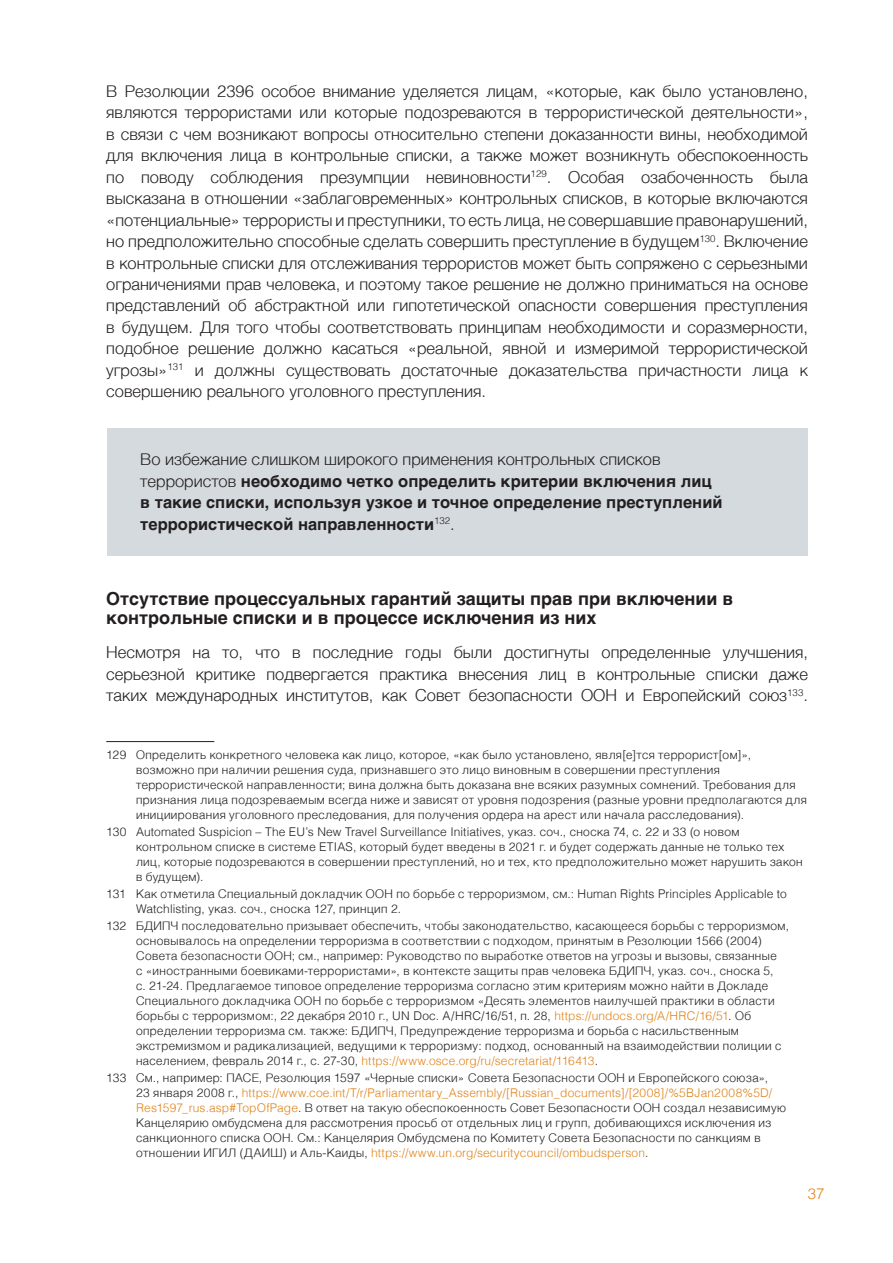
<style>
.page{position:relative;width:893px;height:1263px;background:#fff}
.page>*{position:absolute;margin:0;border:0;box-sizing:border-box;transform-origin:0 0}
.OSCE_subh2_black_NT{font:700 18px/19.4px "Helvetica";color:#231f20}
.OSCE_Body_NT{font:300 16.5px/21.5px "Helvetica";color:#231f20;text-align:justify}
.OSCE_Body_box_grey_n{font:700 16.5px/21.5px "Helvetica";color:#231f20}
.t1{font:300 15px "Helvetica";color:#df831a}
.footer_NT{font:300 12px/15px "Helvetica";letter-spacing:.035em;color:#231f20}
.s1{font-weight:300}
.s2{color:#df831a}
</style>
<div class="page">
<div style="left:107px;top:428px;width:700px;height:128px;background:#d4dade"></div>
<hr style="left:106px;top:741px;width:108px;height:1px;background:#231f20">
<p class="OSCE_Body_NT" style="left:106px;top:79px;width:703px">В Резолюции 2396 особое внимание уделяется лицам, «которые, как было установлено, являются террористами или которые подозреваются в террористической деятельности», в связи с чем возникают вопросы относительно степени доказанности вины, необходимой для включения лица в контрольные списки, а также может возникнуть обеспокоенность по поводу соблюдения презумпции невиновности<sup>129</sup>. Особая озабоченность была высказана в отношении «заблаговременных» контрольных списков, в которые включаются «потенциальные» террористы и преступники, то есть лица, не совершавшие правонарушений, но предположительно способные сделать совершить преступление в будущем<sup>130</sup>. Включение в контрольные списки для отслеживания террористов может быть сопряжено с серьезными ограничениями прав человека, и поэтому такое решение не должно приниматься на основе представлений об абстрактной или гипотетической опасности совершения преступления в будущем. Для того чтобы соответствовать принципам необходимости и соразмерности, подобное решение должно касаться «реальной, явной и измеримой террористической угрозы»<sup>131</sup> и должны существовать достаточные доказательства причастности лица к совершению реального уголовного преступления.</p>
<p class="OSCE_Body_box_grey_n" style="left:140px;top:449px;width:584px"><span class="s1">Во избежание слишком широкого применения контрольных списков террористов</span> необходимо четко определить критерии включения лиц в такие списки, используя узкое и точное определение преступлений террористической направленности<sup>132</sup><span class="s1">.</span></p>
<p class="OSCE_subh2_black_NT" style="left:106px;top:589px;width:628px">Отсутствие процессуальных гарантий защиты прав при включении в контрольные списки и в процессе исключения из них</p>
<p class="OSCE_Body_NT" style="left:106px;top:640px;width:703px">Несмотря на то, что в последние годы были достигнуты определенные улучшения, серьезной критике подвергается практика внесения лиц в контрольные списки даже таких международных институтов, как Совет безопасности ООН и Европейский союз<sup>133</sup>.</p>
<p class="footer_NT" style="left:136px;top:746px;width:672px;text-indent:-30px">129 Определить конкретного человека как лицо, которое, «как было установлено, явля[е]тся террорист[ом]», возможно при наличии решения суда, признавшего это лицо виновным в совершении преступления террористической направленности; вина должна быть доказана вне всяких разумных сомнений. Требования для признания лица подозреваемым всегда ниже и зависят от уровня подозрения (разные уровни предполагаются для инициирования уголовного преследования, для получения ордера на арест или начала расследования).</p>
<p class="footer_NT" style="left:136px;top:823px;width:668px;text-indent:-30px">130 Automated Suspicion – The EU’s New Travel Surveillance Initiatives, указ. соч., сноска 74, с. 22 и 33 (о новом контрольном списке в системе ETIAS, который будет введены в 2021 г. и будет содержать данные не только тех лиц, которые подозреваются в совершении преступлений, но и тех, кто предположительно может нарушить закон в будущем).</p>
<p class="footer_NT" style="left:136px;top:885px;width:652px;text-indent:-30px">131 Как отметила Специальный докладчик ООН по борьбе с терроризмом, см.: Human Rights Principles Applicable to<br>Watchlisting, указ. соч., сноска 127, принцип 2.</p>
<p class="footer_NT" style="left:136px;top:917px;width:654px;text-indent:-30px">132 БДИПЧ последовательно призывает обеспечить, чтобы законодательство, касающееся борьбы с терроризмом, основывалось на определении терроризма в соответствии с подходом, принятым в Резолюции 1566 (2004)<br>Совета безопасности ООН; см., например: Руководство по выработке ответов на угрозы и вызовы, связанные<br>с «иностранными боевиками-террористами», в контексте защиты прав человека БДИПЧ, указ. соч., сноска 5,<br>с. 21-24. Предлагаемое типовое определение терроризма согласно этим критериям можно найти в Докладе Специального докладчика ООН по борьбе с терроризмом «Десять элементов наилучшей практики в области борьбы с терроризмом:, 22 декабря 2010 г., UN Doc. A/HRC/16/51, п. 28, <span class="s2">https://undocs.org/A/HRC/16/51</span>. Об определении терроризма см. также: БДИПЧ, Предупреждение терроризма и борьба с насильственным экстремизмом и радикализацией, ведущими к терроризму: подход, основанный на взаимодействии полиции с населением, февраль 2014 г., с. 27-30, <span class="s2">https://www.osce.org/ru/secretariat/116413</span>.</p>
<p class="footer_NT" style="left:136px;top:1069px;width:652px;text-indent:-30px">133 См., например: ПАСЕ, Резолюция 1597 «Черные списки» Совета Безопасности ООН и Европейского союза»,<br>23 января 2008 г., <span class="s2">https://www.coe.int/T/r/Parliamentary_Assembly/[Russian_documents]/[2008]/%5BJan2008%5D/ Res1597_rus.asp#TopOfPage</span>. В ответ на такую обеспокоенность Совет Безопасности ООН создал независимую Канцелярию омбудсмена для рассмотрения просьб от отдельных лиц и групп, добивающихся исключения из санкционного списка ООН. См.: Канцелярия Омбудсмена по Комитету Совета Безопасности по санкциям в отношении ИГИЛ (ДАИШ) и Аль-Каиды, <span class="s2">https://www.un.org/securitycouncil/ombudsperson</span>.</p>
<p class="t1" style="left:808px;top:1181px;width:18px">37</p>
</div>
